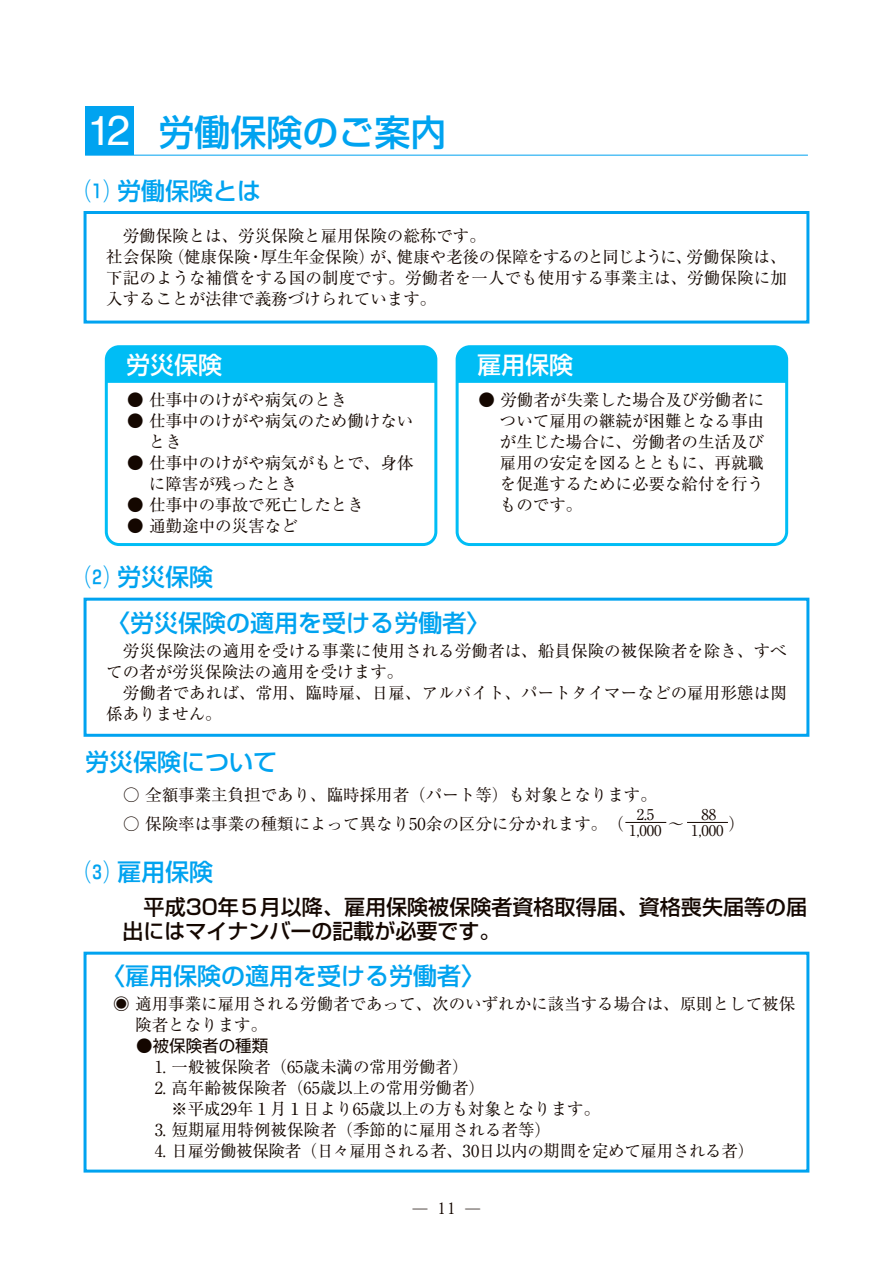
<style>
.page{position:relative;width:893px;height:1263px;background:#fff}
.page>*{position:absolute;margin:0;border:0;box-sizing:border-box;transform-origin:0 0}
.t1{font:500 36px "Shin Go Pr 6 N";color:#00a3f0}
.t2{font:500 24px/45.8px "Shin Go Pr 6 N";color:#00a3f0}
.t3{font:500 24px "Shin Go Pr 6 N";color:#fff}
.t4{font:500 21px/24px "Shin Go Pr 6 N";color:#140700}
.t5{font:16.5px/21px "Ryumin Pro";color:#140700}
.t6{font:16.5px "Ryumin Pro";letter-spacing:-.02em;color:#140700}
.t7{font:16.5px "Shin Go Pr 6 N";color:#140700}
.t8{font:15.9px "Koz Min Pro";color:#140700}
.t9{font:14.85px "Ryumin Pro";color:#140700}
.s1{font-family:"Helvetica";font-weight:400;font-size:42px;color:#fff}
</style>
<div class="page">
<div style="left:109px;top:349px;width:324px;height:34px;background:#00bdf5"></div>
<div style="left:460px;top:349px;width:324px;height:34px;background:#00bdf5"></div>
<div style="left:105px;top:345px;width:332px;height:201px;border:3px solid #00bdf5;border-radius:13px"></div>
<div style="left:456px;top:345px;width:332px;height:201px;border:3px solid #00bdf5;border-radius:13px"></div>
<div style="left:85px;top:106px;width:49px;height:49px;background:#00a3f0"></div>
<hr style="left:85px;top:155px;width:723px;height:1px;background:#00a3f0">
<div style="left:84px;top:211px;width:725px;height:113px;border:3px solid #00a3f0"></div>
<div style="left:84px;top:598px;width:725px;height:139px;border:3px solid #00a3f0"></div>
<hr style="left:625px;top:822px;width:41px;height:1px;background:#140700">
<hr style="left:687px;top:822px;width:41px;height:1px;background:#140700">
<div style="left:84px;top:952px;width:725px;height:220px;border:3px solid #00a3f0"></div>
<h1 class="t1" style="left:88px;top:102px;width:360px"><span class="s1">12</span> 労働保険のご案内</h1>
<h2 class="t2" style="left:85px;top:167px;width:177px">⑴ 労働保険とは</h2>
<p class="t5" style="left:106px;top:225px;width:682px">　労働保険とは、労災保険と雇用保険の総称です。<br>社会保険（健康保険・厚生年金保険）が、健康や老後の保障をするのと同じように、労働保険は、下記のような補償をする国の制度です。労働者を一人でも使用する事業主は、労働保険に加入することが法律で義務づけられています。</p>
<h2 class="t3" style="left:126px;top:345px;width:97px">労災保険</h2>
<p class="t5" style="left:127px;top:388px;width:221px">● 仕事中のけがや病気のとき</p>
<p class="t5" style="left:149px;top:409px;width:266px;text-indent:-22px">● 仕事中のけがや病気のため働けないとき</p>
<p class="t5" style="left:149px;top:451px;width:266px;text-indent:-22px">● 仕事中のけがや病気がもとで、身体に障害が残ったとき</p>
<p class="t5" style="left:127px;top:493px;width:238px">● 仕事中の事故で死亡したとき</p>
<p class="t5" style="left:127px;top:514px;width:172px">● 通勤途中の災害など</p>
<h2 class="t3" style="left:477px;top:345px;width:97px">雇用保険</h2>
<p class="t5" style="left:500px;top:388px;width:266px;text-align:justify;text-indent:-22px">● 労働者が失業した場合及び労働者について雇用の継続が困難となる事由が生じた場合に、労働者の生活及び雇用の安定を図るとともに、再就職を促進するために必要な給付を行うものです。</p>
<h2 class="t2" style="left:106px;top:553px;width:385px;text-indent:-21px">⑵ 労災保険<br>〈労災保険の適用を受ける労働者〉</h2>
<p class="t5" style="left:106px;top:639px;width:682px">　労災保険法の適用を受ける事業に使用される労働者は、船員保険の被保険者を除き、すべての者が労災保険法の適用を受けます。<br>　労働者であれば、常用、臨時雇、日雇、アルバイト、パートタイマーなどの雇用形態は関係ありません。</p>
<h2 class="t2" style="left:85px;top:738px;width:194px">労災保険について</h2>
<p class="t5" style="left:123px;top:783px;width:535px">○ 全額事業主負担であり、臨時採用者（パート等）も対象となります。</p>
<p class="t5" style="left:123px;top:812px;width:623px">○ 保険率は事業の種類によって異なり50余の区分に分かれます。（　　 ～ 　　 ）</p>
<p class="t9" style="left:637px;top:803px;width:19px">2.5</p>
<p class="t9" style="left:701px;top:803px;width:16px">88</p>
<p class="t9" style="left:629px;top:818px;width:34px">1,000</p>
<p class="t9" style="left:691px;top:818px;width:34px">1,000</p>
<h2 class="t2" style="left:85px;top:847px;width:129px">⑶ 雇用保険</h2>
<p class="t4" style="left:123px;top:893px;width:686px">　平成30年５月以降、雇用保険被保険者資格取得届、資格喪失届等の届出にはマイナンバーの記載が必要です。</p>
<h2 class="t2" style="left:101px;top:952px;width:385px">〈雇用保険の適用を受ける労働者〉</h2>
<p class="t5" style="left:135px;top:992px;width:661px;text-indent:-22px">◉ 適用事業に雇用される労働者であって、次のいずれかに該当する場合は、原則として被保険者となります。</p>
<p class="t7" style="left:136px;top:1032px;width:133px">●被保険者の種類</p>
<p class="t5" style="left:155px;top:1055px;width:315px">1. 一般被保険者（65歳未満の常用労働者）</p>
<p class="t5" style="left:155px;top:1076px;width:447px">2. 高年齢被保険者（65歳以上の常用労働者）<br>　※平成29年１月１日より65歳以上の方も対象となります。</p>
<p class="t5" style="left:155px;top:1118px;width:398px">3. 短期雇用特例被保険者（季節的に雇用される者等）</p>
<p class="t6" style="left:155px;top:1138px;width:601px">4. 日雇労働被保険者（日々雇用される者、30日以内の期間を定めて雇用される者）</p>
<p class="t8" style="left:412px;top:1197px;width:70px">— 11 —</p>
</div>
